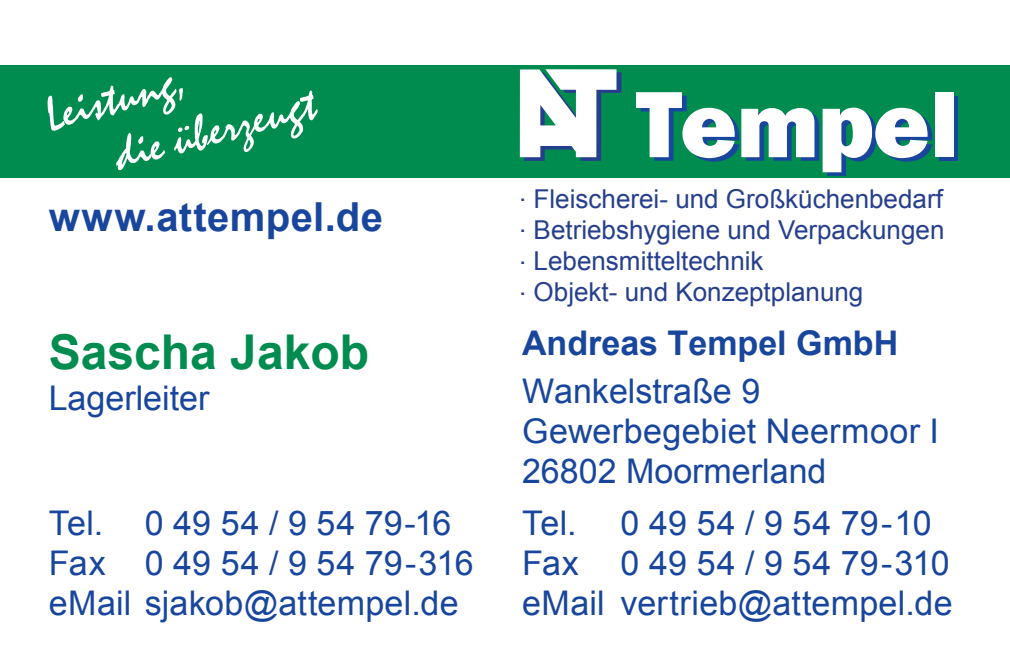
<style>
.page{position:relative;width:1010px;height:669px;background:#fff}
.page>*{position:absolute;margin:0;border:0;box-sizing:border-box;transform-origin:0 0}
.t1{font:94.4px "Frankfurt Gothic Heavy Plain";color:#fff}
.t2{font:700 48px "Arial";color:#008c4e}
.t3{font:46.8px "Mystical Plain";color:#fff}
.t4{font:700 40px "Arial";letter-spacing:.015em;color:#18469d}
.t5{font:34px "Arial";letter-spacing:.005em;color:#18469d}
.t6{font:700 34px "Arial";color:#18469d}
.t7{font:26px "Arial";color:#253f8e}
</style>
<div class="page">
<div style="left:0;top:65px;width:1009px;height:113px;background:#008c4e"></div>
<svg style="left:519px;top:69px;width:102px;height:92px"></svg>
<p class="t3" style="left:40px;top:89px;width:143px;rotate:-15deg">Leistung,</p>
<p class="t3" style="left:107px;top:129px;width:209px;rotate:-15deg">die überzeugt</p>
<p class="t4" style="left:49px;top:190px;width:336px">www.attempel.de</p>
<p class="t2" style="left:49px;top:320px;width:322px">Sascha Jakob</p>
<p class="t5" style="left:49px;top:376px;width:162px">Lagerleiter</p>
<p class="t5" style="left:145px;top:501px;width:308px">0 49 54 / 9 54 79-16</p>
<p class="t5" style="left:145px;top:541px;width:330px">0 49 54 / 9 54 79-316</p>
<p class="t5" style="left:49px;top:501px;width:56px">Tel.</p>
<p class="t5" style="left:49px;top:541px;width:58px">Fax</p>
<p class="t5" style="left:49px;top:581px;width:411px">eMail sjakob@attempel.de</p>
<p class="t1" style="left:635px;top:69px;width:324px">Tempel</p>
<p class="t7" style="left:519px;top:181px;width:425px">. Fleischerei- und Großküchenbedarf</p>
<p class="t7" style="left:519px;top:213px;width:426px">. Betriebshygiene und Verpackungen</p>
<p class="t7" style="left:519px;top:244px;width:246px">. Lebensmitteltechnik</p>
<p class="t7" style="left:519px;top:275px;width:345px">. Objekt- und Konzeptplanung</p>
<p class="t6" style="left:522px;top:321px;width:377px">Andreas Tempel GmbH</p>
<p class="t5" style="left:522px;top:369px;width:240px">Wankelstraße 9</p>
<p class="t5" style="left:522px;top:409px;width:418px">Gewerbegebiet Neermoor I</p>
<p class="t5" style="left:522px;top:449px;width:306px">26802 Moormerland</p>
<p class="t5" style="left:522px;top:501px;width:56px">Tel.</p>
<p class="t5" style="left:522px;top:541px;width:58px">Fax</p>
<p class="t5" style="left:522px;top:581px;width:84px">eMail</p>
<p class="t5" style="left:620px;top:501px;width:312px">0 49 54 / 9 54 79-10</p>
<p class="t5" style="left:620px;top:541px;width:330px">0 49 54 / 9 54 79-310</p>
<p class="t5" style="left:620px;top:581px;width:333px">vertrieb@attempel.de</p>
</div>
